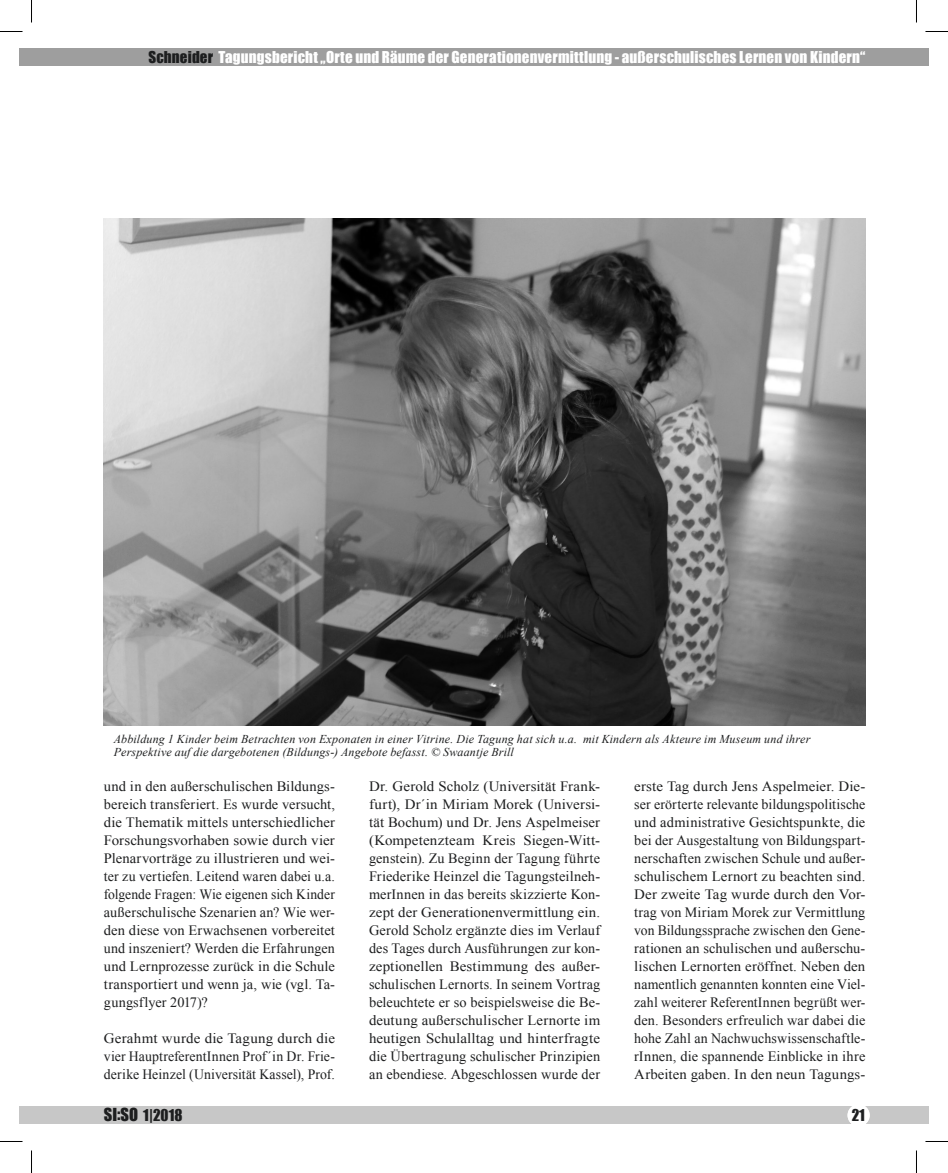
<style>
.page{position:relative;width:948px;height:1173px;background:#fff}
.page>*{position:absolute;margin:0;border:0;box-sizing:border-box;transform-origin:0 0}
.t1{font:15px "Impact";letter-spacing:.01em;color:#fff}
.t2{font:15px "Impact";color:#1d1e1f}
.t3{font:14.25px/18px "Times New Roman";letter-spacing:.005em;color:#1d1e1f;text-align:justify;scale:1.05 1}
.t4{font:14.25px/18px "Times New Roman";letter-spacing:.005em;color:#1d1e1f;text-align:justify}
.t5{font:italic 12px/13.5px "Times New Roman";letter-spacing:.015em;color:#1d1e1f}
.s1{color:#1d1e1f}
.s2{font-size:16.5px}
</style>
<div class="page">
<div style="left:19px;top:49px;width:13px;height:17px;background:#9e9e9e"></div>
<div style="left:19px;top:1106px;width:13px;height:17px;background:#c7c7c7"></div>
<div style="left:32px;top:49px;width:897px;height:17px;background:#9e9e9e"></div>
<div style="left:32px;top:1106px;width:897px;height:17px;background:#c7c7c7"></div>
<div style="left:847px;top:1104px;width:22px;height:22px;background:#fff;border-radius:50%"></div>
<img style="left:104px;top:219px;width:761px;height:507px">
<svg style="left:0;top:31px;width:22px;height:1px"></svg>
<svg style="left:925px;top:31px;width:22px;height:1px"></svg>
<svg style="left:0;top:1141px;width:22px;height:1px"></svg>
<svg style="left:925px;top:1141px;width:22px;height:1px"></svg>
<svg style="left:31px;top:0;width:1px;height:23px"></svg>
<svg style="left:31px;top:1150px;width:1px;height:23px"></svg>
<svg style="left:916px;top:0;width:1px;height:23px"></svg>
<svg style="left:916px;top:1150px;width:1px;height:23px"></svg>
<p class="t1" style="left:148px;top:45px;width:718px"><span class="s1">Schneider</span> Tagungsbericht „Orte und Räume der Generationenvermittlung - außerschulisches Lernen von Kindern“</p>
<p class="t5" style="left:114px;top:732px;width:697px">Abbildung 1 Kinder beim Betrachten von Exponaten in einer Vitrine. Die Tagung hat sich u.a. mit Kindern als Akteure im Museum und ihrer<br>Perspektive auf die dargebotenen (Bildungs-) Angebote befasst. © Swaantje Brill</p>
<p class="t4" style="left:104px;top:777px;width:233px">und in den außerschulischen Bildungs&shy;bereich transferiert. Es wurde versucht, die Thematik mittels unterschiedlicher Forschungsvorhaben sowie durch vier Plenarvorträge zu illustrieren und wei&shy;ter zu vertiefen. Leitend waren dabei u.a. folgende Fragen: Wie eigenen sich Kinder außerschulische Szenarien an? Wie wer&shy;den diese von Erwachsenen vorbereitet und inszeniert? Werden die Erfahrungen und Lernprozesse zurück in die Schule transportiert und wenn ja, wie (vgl. Ta&shy;gungsflyer 2017)?</p>
<p class="t3" style="left:104px;top:1029px;width:222px">Gerahmt wurde die Tagung durch die vier HauptreferentInnen Prof´in Dr. Frie&shy;derike Heinzel (Universität Kassel), Prof.</p>
<p class="t3" style="left:369px;top:777px;width:222px">Dr. Gerold Scholz (Universität Frank&shy;furt), Dr´in Miriam Morek (Universi&shy;tät Bochum) und Dr. Jens Aspelmeiser (Kompetenzteam Kreis Siegen-Witt&shy;genstein). Zu Beginn der Tagung führte Friederike Heinzel die Tagungsteilneh&shy;merInnen in das bereits skizzierte Kon&shy;zept der Generationenvermittlung ein.<br>Gerold Scholz ergänzte dies im Verlauf des Tages durch Ausführungen zur kon&shy;zeptionellen Bestimmung des außer&shy;schulischen Lernorts. In seinem Vortrag beleuchtete er so beispielsweise die Be&shy;deutung außerschulischer Lernorte im heutigen Schulalltag und hinterfragte die Übertragung schulischer Prinzipien an ebendiese. Abgeschlossen wurde der</p>
<p class="t3" style="left:634px;top:777px;width:222px">erste Tag durch Jens Aspelmeier. Die&shy;ser erörterte relevante bildungspolitische und administrative Gesichtspunkte, die bei der Ausgestaltung von Bildungspart&shy;nerschaften zwischen Schule und außer&shy;schulischem Lernort zu beachten sind.<br>Der zweite Tag wurde durch den Vor&shy;trag von Miriam Morek zur Vermittlung von Bildungssprache zwischen den Gene&shy;rationen an schulischen und außerschu&shy;lischen Lernorten eröffnet. Neben den namentlich genannten konnten eine Viel&shy;zahl weiterer ReferentInnen begrüßt wer&shy;den. Besonders erfreulich war dabei die hohe Zahl an Nachwuchswissenschaftle&shy;rInnen, die spannende Einblicke in ihre Arbeiten gaben. In den neun Tagungs-</p>
<p class="t2" style="left:104px;top:1103px;width:80px"><span class="s2">SI:SO</span> 1|2018</p>
<p class="t2" style="left:851px;top:1103px;width:15px">21</p>
</div>
